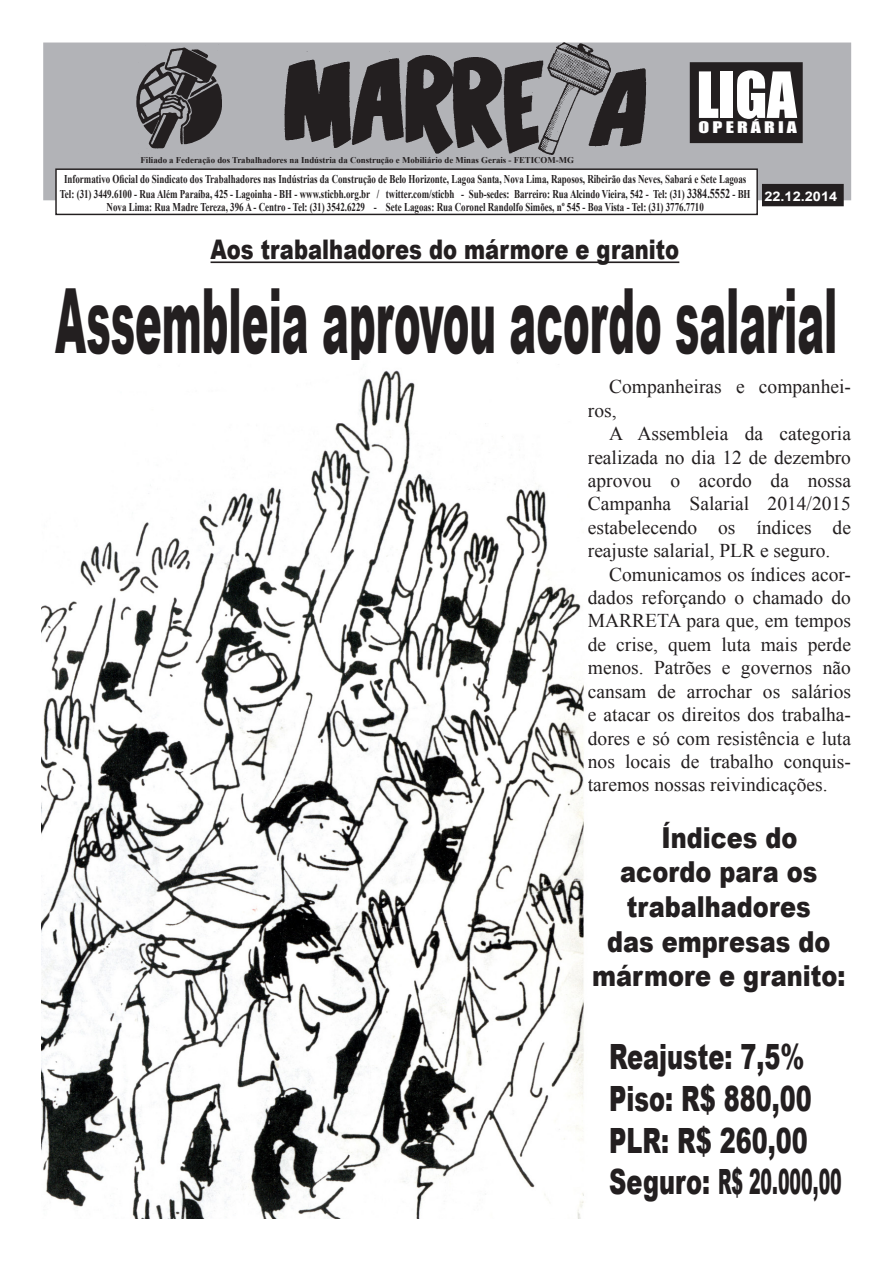
<style>
.page{position:relative;width:893px;height:1263px;background:#fff}
.page>*{position:absolute;margin:0;border:0;box-sizing:border-box;transform-origin:0 0}
.t1{font:900 90px "Arial";color:#231f20;scale:.44 1}
.t2{font:58.8px "Impact";color:#fff}
.t3{font:900 34.8px "Arial";color:#231f20;scale:.69 1}
.t4{font:900 28.95px "Arial";color:#231f20;scale:.83 1}
.t5{font:900 27px "Arial";color:#231f20;scale:.78 1}
.t6{font:19.5px/23.4px "Times New Roman";color:#231f20;text-align:justify}
.t7{font:14.7px "Impact";letter-spacing:.16em;color:#fff;scale:1.35 1}
.t8{font:700 13.2px "Arial";color:#fff;scale:1.1 1}
.t9{font:700 11.85px/14.9px "Times New Roman";color:#231f20;text-align:center;scale:.75 1}
.t10{font:700 8.85px "Times New Roman";color:#231f20}
.s1{font-size:13.5px}
</style>
<div class="page">
<div style="left:43px;top:43px;width:808px;height:157px;background:#b2b3b7;border:1px solid #b2b3b7"></div>
<div style="left:763px;top:185px;width:80px;height:21px;background:#231f20"></div>
<div style="left:762px;top:184px;width:82px;height:22px;border:1px solid #231f20"></div>
<img style="left:282px;top:43px;width:364px;height:112px">
<img style="left:136px;top:47px;width:86px;height:102px">
<div style="left:690px;top:63px;width:112px;height:79px;background:#231f20"></div>
<div style="left:690px;top:62px;width:113px;height:81px;border:1px solid #231f20"></div>
<div style="left:56px;top:169px;width:701px;height:45px;background:#fff"></div>
<div style="left:55px;top:168px;width:703px;height:47px;border:1px solid #231f20"></div>
<hr style="left:211px;top:261px;width:468px;height:2px;background:#231f20">
<img style="left:41px;top:370px;width:543px;height:848px">
<p class="t10" style="left:141px;top:154px;width:435px">Filiado a Federação dos Trabalhadores na Indústria da Construção e Mobiliário de Minas Gerais - FETICOM-MG</p>
<p class="t2" style="left:696px;top:49px;width:102px">LIGA</p>
<p class="t7" style="left:698px;top:116px;width:74px">OPERÁRIA</p>
<p class="t9" style="left:60px;top:172px;width:922px">Informativo Oficial do Sindicato dos Trabalhadores nas Indústrias da Construção de Belo Horizonte, Lagoa Santa, Nova Lima, Raposos, Ribeirão das Neves, Sabará e Sete Lagoas<br>Tel: (31) 3449.6100 - Rua Além Paraíba, 425 - Lagoinha - BH - www.sticbh.org.br / twitter.com/sticbh - Sub-sedes: Barreiro: Rua Alcindo Vieira, 542 - Tel: (31) <span class="s1">3384.5552</span> - BH</p>
<p class="t9" style="left:107px;top:199px;width:798px">Nova Lima: Rua Madre Tereza, 396 A - Centro - Tel: (31) 3542.6229 - Sete Lagoas: Rua Coronel Randolfo Simões, nº 545 - Boa Vista - Tel: (31) 3776.7710</p>
<p class="t8" style="left:764px;top:188px;width:68px">22.12.2014</p>
<p class="t5" style="left:211px;top:230px;width:602px">Aos trabalhadores do mármore e granito</p>
<p class="t1" style="left:55px;top:255px;width:1779px">Assembleia aprovou acordo salarial</p>
<p class="t6" style="left:588px;top:375px;width:265px;text-indent:21px">Companheiras e companhei&shy;ros,</p>
<p class="t6" style="left:588px;top:422px;width:265px;text-indent:21px">A Assembleia da categoria realizada no dia 12 de dezembro aprovou o acordo da nossa Campanha Salarial 2014/2015 estabelecendo os índices de reajuste salarial, PLR e seguro.</p>
<p class="t6" style="left:588px;top:562px;width:265px;text-indent:21px">Comunicamos os índices acor&shy;dados reforçando o chamado do MARRETA para que, em tempos de crise, quem luta mais perde menos. Patrões e governos não cansam de arrochar os salários e atacar os direitos dos trabalha&shy;dores e só com resistência e luta nos locais de trabalho conquis&shy;taremos nossas reivindicações.</p>
<p class="t4" style="left:661px;top:816px;width:165px">Índices do</p>
<p class="t4" style="left:620px;top:851px;width:239px">acordo para os</p>
<p class="t4" style="left:627px;top:886px;width:223px">trabalhadores</p>
<p class="t4" style="left:607px;top:920px;width:270px">das empresas do</p>
<p class="t4" style="left:592px;top:955px;width:306px">mármore e granito:</p>
<p class="t3" style="left:609px;top:1031px;width:285px">Reajuste: 7,5%</p>
<p class="t3" style="left:609px;top:1073px;width:295px">Piso: R$ 880,00</p>
<p class="t3" style="left:609px;top:1115px;width:289px">PLR: R$ 260,00</p>
<p class="t3" style="left:609px;top:1157px;width:339px">Seguro: R$ 20.000,00</p>
</div>
